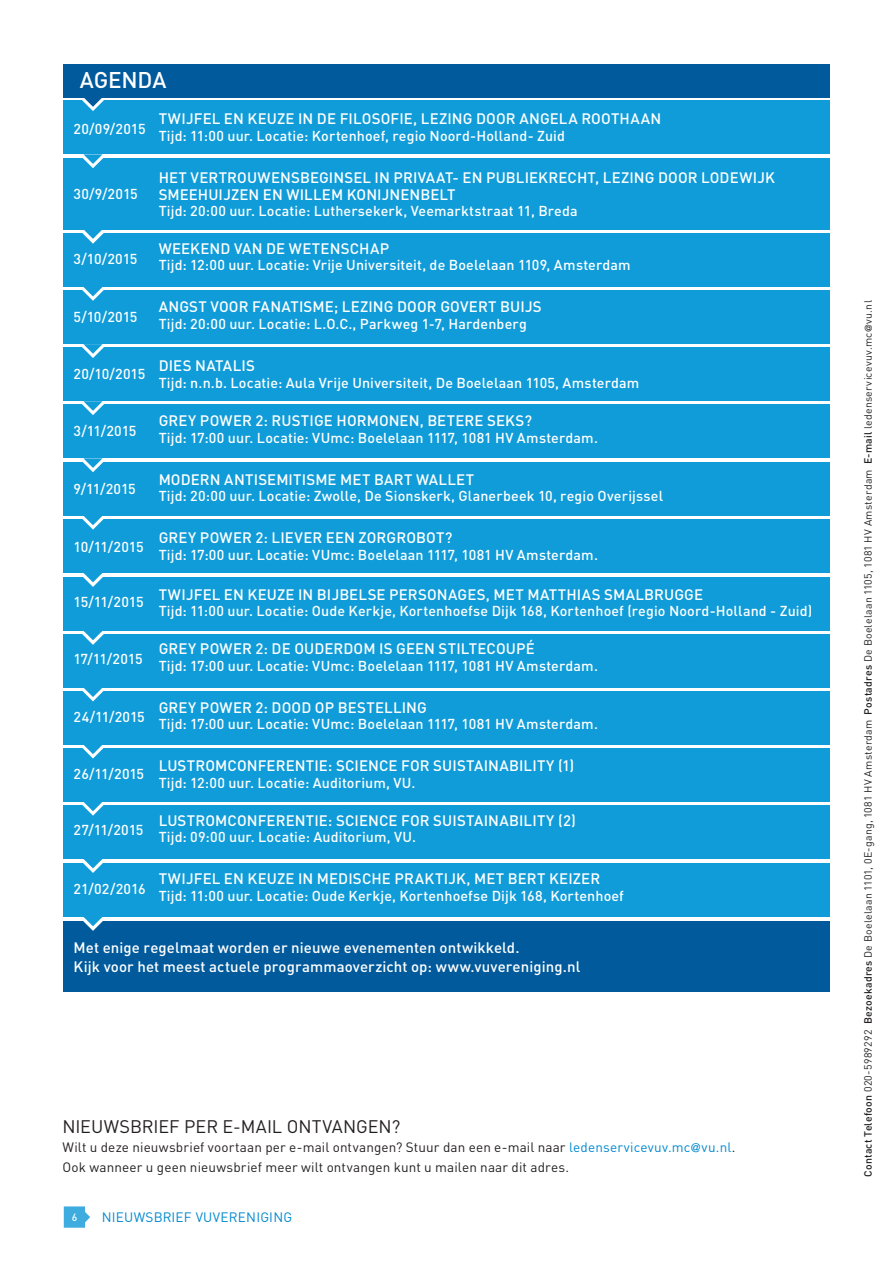
<style>
.page{position:relative;width:893px;height:1263px;background:#fff}
.page>*{position:absolute;margin:0;border:0;box-sizing:border-box;transform-origin:0 0}
.Kop_15pt_wit{font:500 22.5px "DIN Pro";letter-spacing:-.005em;color:#fff}
.Platte_tekst_wit{font:18px "DIN Pro";letter-spacing:-.005em;color:#231f20}
.Platte_tekst_wit-2{font:500 15px/16.5px "DIN Pro";letter-spacing:.005em;color:#fff}
.Platte_tekst_wit-3{font:500 14.25px "DIN Pro";letter-spacing:.01em;color:#fff}
.Platte_tekst_wit-4{font:13.5px/19.5px "DIN Pro";letter-spacing:.01em;color:#231f20}
.t1{font:13.5px "DIN Pro";letter-spacing:.02em;color:#0089cf}
.Platte_tekst_wit-5{font:10.5px "DIN Pro";letter-spacing:.025em;color:#231f20}
.t2{font:500 10.5px "DIN Pro";color:#fff}
.s1{color:#0089cf}
.s2{font-weight:500}
</style>
<div class="page">
<div style="left:63px;top:921px;width:766px;height:70px;background:#005a9c"></div>
<div style="left:63px;top:290px;width:766px;height:54px;background:#0f9cd9"></div>
<div style="left:63px;top:347px;width:766px;height:54px;background:#0f9cd9"></div>
<div style="left:63px;top:634px;width:766px;height:53px;background:#0f9cd9"></div>
<div style="left:63px;top:404px;width:766px;height:54px;background:#0f9cd9"></div>
<div style="left:63px;top:691px;width:766px;height:54px;background:#0f9cd9"></div>
<div style="left:63px;top:462px;width:766px;height:54px;background:#0f9cd9"></div>
<div style="left:63px;top:748px;width:766px;height:54px;background:#0f9cd9"></div>
<div style="left:63px;top:519px;width:766px;height:54px;background:#0f9cd9"></div>
<div style="left:63px;top:805px;width:766px;height:54px;background:#0f9cd9"></div>
<div style="left:63px;top:577px;width:766px;height:54px;background:#0f9cd9"></div>
<div style="left:63px;top:863px;width:766px;height:54px;background:#0f9cd9"></div>
<div style="left:63px;top:233px;width:766px;height:54px;background:#0f9cd9"></div>
<svg style="left:82px;top:287px;width:22px;height:14px"></svg>
<svg style="left:82px;top:344px;width:22px;height:14px"></svg>
<svg style="left:82px;top:401px;width:22px;height:14px"></svg>
<svg style="left:80px;top:687px;width:26px;height:14px"></svg>
<svg style="left:83px;top:458px;width:20px;height:14px"></svg>
<svg style="left:82px;top:745px;width:22px;height:13px"></svg>
<svg style="left:82px;top:516px;width:22px;height:14px"></svg>
<svg style="left:82px;top:802px;width:22px;height:14px"></svg>
<svg style="left:83px;top:573px;width:20px;height:14px"></svg>
<svg style="left:83px;top:859px;width:20px;height:14px"></svg>
<svg style="left:82px;top:631px;width:22px;height:14px"></svg>
<svg style="left:83px;top:917px;width:20px;height:14px"></svg>
<div style="left:63px;top:100px;width:766px;height:54px;background:#0f9cd9"></div>
<div style="left:63px;top:158px;width:766px;height:72px;background:#0f9cd9"></div>
<svg style="left:80px;top:97px;width:26px;height:14px"></svg>
<div style="left:63px;top:64px;width:766px;height:33px;background:#005a9c"></div>
<svg style="left:83px;top:154px;width:20px;height:14px"></svg>
<svg style="left:82px;top:230px;width:22px;height:14px"></svg>
<svg style="left:64px;top:1206px;width:26px;height:22px"></svg>
<p class="Kop_15pt_wit" style="left:80px;top:62px;width:88px">AGENDA</p>
<p class="Platte_tekst_wit-3" style="left:74px;top:117px;width:73px">20/09/2015</p>
<p class="Platte_tekst_wit-2" style="left:159px;top:109px;width:504px">TWIJFEL EN KEUZE IN DE FILOSOFIE, LEZING DOOR ANGELA ROOTHAAN</p>
<p class="Platte_tekst_wit-3" style="left:159px;top:124px;width:408px">Tijd: 11:00 uur. Locatie: Kortenhoef, regio Noord-Holland- Zuid</p>
<p class="Platte_tekst_wit-3" style="left:74px;top:182px;width:66px">30/9/2015</p>
<p class="Platte_tekst_wit-3" style="left:74px;top:247px;width:65px">3/10/2015</p>
<p class="Platte_tekst_wit-3" style="left:74px;top:305px;width:65px">5/10/2015</p>
<p class="Platte_tekst_wit-3" style="left:74px;top:362px;width:73px">20/10/2015</p>
<p class="Platte_tekst_wit-3" style="left:74px;top:419px;width:64px">3/11/2015</p>
<p class="Platte_tekst_wit-3" style="left:74px;top:478px;width:64px">9/11/2015</p>
<p class="Platte_tekst_wit-3" style="left:74px;top:535px;width:72px">10/11/2015</p>
<p class="Platte_tekst_wit-3" style="left:74px;top:591px;width:71px">15/11/2015</p>
<p class="Platte_tekst_wit-3" style="left:74px;top:647px;width:71px">17/11/2015</p>
<p class="Platte_tekst_wit-3" style="left:74px;top:706px;width:73px">24/11/2015</p>
<p class="Platte_tekst_wit-3" style="left:74px;top:762px;width:72px">26/11/2015</p>
<p class="Platte_tekst_wit-3" style="left:74px;top:819px;width:71px">27/11/2015</p>
<p class="Platte_tekst_wit-2" style="left:159px;top:168px;width:618px">HET VERTROUWENSBEGINSEL IN PRIVAAT- EN PUBLIEKRECHT, LEZING DOOR LODEWIJK<br>SMEEHUIJZEN EN WILLEM KONIJNENBELT</p>
<p class="Platte_tekst_wit-3" style="left:159px;top:199px;width:421px">Tijd: 20:00 uur. Locatie: Luthersekerk, Veemarktstraat 11, Breda</p>
<p class="Platte_tekst_wit-2" style="left:159px;top:239px;width:232px">WEEKEND VAN DE WETENSCHAP</p>
<p class="Platte_tekst_wit-3" style="left:159px;top:254px;width:474px">Tijd: 12:00 uur. Locatie: Vrije Universiteit, de Boelelaan 1109, Amsterdam</p>
<p class="Platte_tekst_wit-2" style="left:159px;top:297px;width:384px">ANGST VOOR FANATISME; LEZING DOOR GOVERT BUIJS</p>
<p class="Platte_tekst_wit-3" style="left:159px;top:312px;width:370px">Tijd: 20:00 uur. Locatie: L.O.C., Parkweg 1-7, Hardenberg</p>
<p class="Platte_tekst_wit-2" style="left:159px;top:356px;width:98px">DIES NATALIS</p>
<p class="Platte_tekst_wit-3" style="left:159px;top:371px;width:482px">Tijd: n.n.b. Locatie: Aula Vrije Universiteit, De Boelelaan 1105, Amsterdam</p>
<p class="Platte_tekst_wit-2" style="left:159px;top:411px;width:375px">GREY POWER 2: RUSTIGE HORMONEN, BETERE SEKS?</p>
<p class="Platte_tekst_wit-3" style="left:159px;top:426px;width:441px">Tijd: 17:00 uur. Locatie: VUmc: Boelelaan 1117, 1081 HV Amsterdam.</p>
<p class="Platte_tekst_wit-2" style="left:159px;top:469px;width:317px">MODERN ANTISEMITISME MET BART WALLET</p>
<p class="Platte_tekst_wit-3" style="left:159px;top:485px;width:506px">Tijd: 20:00 uur. Locatie: Zwolle, De Sionskerk, Glanerbeek 10, regio Overijssel</p>
<p class="Platte_tekst_wit-2" style="left:159px;top:528px;width:295px">GREY POWER 2: LIEVER EEN ZORGROBOT?</p>
<p class="Platte_tekst_wit-3" style="left:159px;top:543px;width:441px">Tijd: 17:00 uur. Locatie: VUmc: Boelelaan 1117, 1081 HV Amsterdam.</p>
<p class="Platte_tekst_wit-2" style="left:159px;top:584px;width:546px">TWIJFEL EN KEUZE IN BIJBELSE PERSONAGES, MET MATTHIAS SMALBRUGGE</p>
<p class="Platte_tekst_wit-3" style="left:159px;top:600px;width:655px">Tijd: 11:00 uur. Locatie: Oude Kerkje, Kortenhoefse Dijk 168, Kortenhoef (regio Noord-Holland - Zuid)</p>
<p class="Platte_tekst_wit-2" style="left:159px;top:639px;width:378px">GREY POWER 2: DE OUDERDOM IS GEEN STILTECOUPÉ</p>
<p class="Platte_tekst_wit-3" style="left:159px;top:654px;width:441px">Tijd: 17:00 uur. Locatie: VUmc: Boelelaan 1117, 1081 HV Amsterdam.</p>
<p class="Platte_tekst_wit-2" style="left:159px;top:697px;width:270px">GREY POWER 2: DOOD OP BESTELLING</p>
<p class="Platte_tekst_wit-3" style="left:159px;top:712px;width:441px">Tijd: 17:00 uur. Locatie: VUmc: Boelelaan 1117, 1081 HV Amsterdam.</p>
<p class="Platte_tekst_wit-2" style="left:159px;top:756px;width:417px">LUSTROMCONFERENTIE: SCIENCE FOR SUISTAINABILITY (1)</p>
<p class="Platte_tekst_wit-3" style="left:159px;top:771px;width:258px">Tijd: 12:00 uur. Locatie: Auditorium, VU.</p>
<p class="Platte_tekst_wit-2" style="left:159px;top:810px;width:419px">LUSTROMCONFERENTIE: SCIENCE FOR SUISTAINABILITY (2)</p>
<p class="Platte_tekst_wit-3" style="left:159px;top:825px;width:259px">Tijd: 09:00 uur. Locatie: Auditorium, VU.</p>
<p class="Platte_tekst_wit-2" style="left:159px;top:869px;width:443px">TWIJFEL EN KEUZE IN MEDISCHE PRAKTIJK, MET BERT KEIZER</p>
<p class="Platte_tekst_wit-3" style="left:159px;top:884px;width:467px">Tijd: 11:00 uur. Locatie: Oude Kerkje, Kortenhoefse Dijk 168, Kortenhoef</p>
<p class="Platte_tekst_wit-2" style="left:74px;top:936px;width:508px;line-height:19.5px">Met enige regelmaat worden er nieuwe evenementen ontwikkeld.<br>Kijk voor het meest actuele programmaoverzicht op: www.vuvereniging.nl</p>
<p class="Platte_tekst_wit-3" style="left:74px;top:877px;width:74px">21/02/2016</p>
<p class="Platte_tekst_wit" style="left:62px;top:1112px;width:339px">NIEUWSBRIEF PER E-MAIL ONTVANGEN?</p>
<p class="Platte_tekst_wit-4" style="left:62px;top:1136px;width:674px">Wilt u deze nieuwsbrief voortaan per e-mail ontvangen? Stuur dan een e-mail naar <span class="s1">ledenservicevuv.mc@vu.nl</span>.<br>Ook wanneer u geen nieuwsbrief meer wilt ontvangen kunt u mailen naar dit adres.</p>
<p class="t2" style="left:72px;top:1209px;width:7px">6</p>
<p class="t1" style="left:102px;top:1206px;width:192px">NIEUWSBRIEF VUVERENIGING</p>
<p class="Platte_tekst_wit-5" style="left:860px;top:1177px;width:878px;rotate:-90deg"><span class="s2">Contact Telefoon</span> 020-5989292 <span class="s2">Bezoekadres</span> De Boelelaan 1101, 0E-gang, 1081 HV Amsterdam <span class="s2">Postadres</span> De Boelelaan 1105, 1081 HV Amsterdam <span class="s2">E-mail</span> ledenservicevuv.mc@vu.nl</p>
</div>
